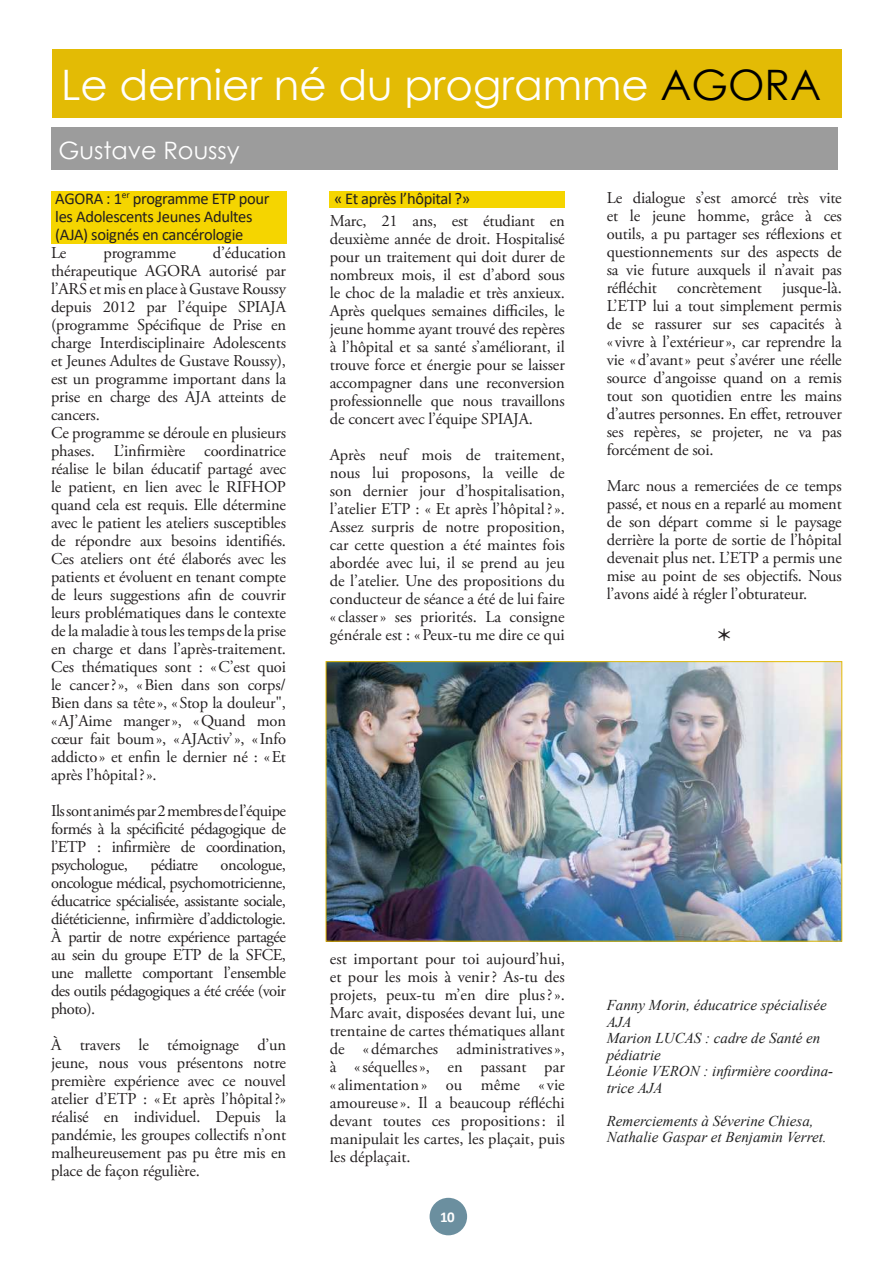
<style>
.page{position:relative;width:893px;height:1263px;background:#fff}
.page>*{position:absolute;margin:0;border:0;box-sizing:border-box;transform-origin:0 0}
.t1{font:42px "Century Gothic";color:#fff}
.t2{font:36px "Adobe Garamond Pro";color:#231f20}
.t3{font:24px "Century Gothic";color:#fff}
.t4{font:16.5px/18px "Adobe Garamond Pro";letter-spacing:-.01em;color:#231f20;text-align:justify}
.t5{font:16.5px/18px "Calibri";letter-spacing:-.02em;color:#231f20}
.t6{font:16.5px "Adobe Garamond Pro";letter-spacing:-.03em;color:#231f20}
.t7{font:italic 15px/16.5px "Times New Roman";color:#222}
.t8{font:700 15px "Calibri";color:#fff}
.s1{color:#000}
</style>
<div class="page">
<div style="left:430px;top:1198px;width:37px;height:37px;background:#6b8f9f;border-radius:50%"></div>
<div style="left:53px;top:50px;width:789px;height:68px;background:#e3bb05"></div>
<div style="left:51px;top:191px;width:235px;height:53px;background:#f5d500"></div>
<div style="left:330px;top:191px;width:235px;height:17px;background:#f5d500"></div>
<div style="left:51px;top:128px;width:786px;height:42px;background:#9c9c9c"></div>
<img style="left:328px;top:663px;width:512px;height:276px">
<div style="left:326px;top:661px;width:516px;height:280px;border:1px solid #e3bb05"></div>
<h1 class="t1" style="left:61px;top:55px;width:761px">Le dernier né du programme <span class="s1">AGORA</span></h1>
<h3 class="t3" style="left:58px;top:134px;width:183px">Gustave Roussy</h3>
<p class="t5" style="left:55px;top:189px;width:216px">AGORA : 1<sup>er</sup> programme ETP pour les Adolescents Jeunes Adultes (AJA) soignés en cancérologie</p>
<p class="t4" style="left:51px;top:244px;width:17px">Le</p>
<p class="t4" style="left:104px;top:244px;width:74px">programme</p>
<p class="t4" style="left:51px;top:244px;width:237px;text-align:left;text-indent:162px">d’éducation thérapeutique AGORA autorisé par l’ARS et mis en place à Gustave Roussy depuis 2012 par l’équipe SPIAJA (programme Spécifique de Prise en charge Interdisciplinaire Adolescents et Jeunes Adultes de Gustave Roussy), est un programme important dans la prise en charge des AJA atteints de cancers.<br>Ce programme se déroule en plusieurs phases. L’infirmière coordinatrice réalise le bilan éducatif partagé avec le patient, en lien avec le RIFHOP quand cela est requis. Elle détermine avec le patient les ateliers susceptibles de répondre aux besoins identifiés.<br>Ces ateliers ont été élaborés avec les patients et évoluent en tenant compte de leurs suggestions afin de couvrir leurs problématiques dans le contexte de la maladie à tous les temps de la prise en charge et dans l’après-traitement.<br>Ces thématiques sont : «C’est quoi le cancer?», «Bien dans son corps/ Bien dans sa tête», «Stop la douleur", «AJ’Aime manger», «Quand mon cœur fait boum», «AJActiv’», «Info addicto» et enfin le dernier né : «Et après l’hôpital?».</p>
<p class="t4" style="left:51px;top:802px;width:237px">Ils sont animés par 2 membres de l’équipe formés à la spécificité pédagogique de l’ETP : infirmière de coordination, psychologue,</p>
<p class="t4" style="left:51px;top:856px;width:237px;text-indent:170px">oncologue, oncologue médical, psychomotricienne, éducatrice spécialisée, assistante sociale, diététicienne, infirmière d’addictologie.<br>À partir de notre expérience partagée au sein du groupe ETP de la SFCE, une mallette comportant l’ensemble des outils pédagogiques a été créée (voir photo).</p>
<p class="t4" style="left:51px;top:1036px;width:237px">À travers le témoignage d’un jeune, nous vous présentons notre première expérience avec ce nouvel atelier d’ETP : «Et après l’hôpital?» réalisé en individuel. Depuis la pandémie, les groupes collectifs n’ont malheureusement pas pu être mis en place de façon régulière.</p>
<p class="t6" style="left:150px;top:855px;width:49px">pédiatre</p>
<p class="t5" style="left:334px;top:189px;width:138px">« Et après l’hôpital ?»</p>
<p class="t4" style="left:330px;top:212px;width:237px">Marc, 21 ans, est étudiant en deuxième année de droit. Hospitalisé pour un traitement qui doit durer de nombreux mois, il est d’abord sous le choc de la maladie et très anxieux.<br>Après quelques semaines difficiles, le jeune homme ayant trouvé des repères à l’hôpital et sa santé s’améliorant, il trouve force et énergie pour se laisser accompagner dans une reconversion professionnelle que nous travaillons de concert avec l’équipe SPIAJA.</p>
<p class="t4" style="left:330px;top:446px;width:237px">Après neuf mois de traitement, nous lui proposons, la veille de son dernier jour d’hospitalisation, l’atelier ETP : « Et après l’hôpital?».<br>Assez surpris de notre proposition, car cette question a été maintes fois abordée avec lui, il se prend au jeu de l’atelier. Une des propositions du conducteur de séance a été de lui faire « classer» ses priorités. La consigne générale est : «Peux-tu me dire ce qui</p>
<p class="t4" style="left:607px;top:190px;width:237px">Le dialogue s’est amorcé très vite et le jeune homme, grâce à ces outils, a pu partager ses réflexions et questionnements sur des aspects de sa vie future auxquels il n’avait pas réfléchit concrètement jusque-là.<br>L’ETP lui a tout simplement permis de se rassurer sur ses capacités à «vivre à l’extérieur», car reprendre la vie «d’avant» peut s’avérer une réelle source d’angoisse quand on a remis tout son quotidien entre les mains d’autres personnes. En effet, retrouver ses repères, se projeter, ne va pas forcément de soi.</p>
<p class="t4" style="left:607px;top:478px;width:237px">Marc nous a remerciées de ce temps passé, et nous en a reparlé au moment de son départ comme si le paysage derrière la porte de sortie de l’hôpital devenait plus net. L’ETP a permis une mise au point de ses objectifs. Nous l’avons aidé à régler l’obturateur.</p>
<h2 class="t2" style="left:717px;top:620px;width:16px">*</h2>
<p class="t4" style="left:330px;top:950px;width:237px">est important pour toi aujourd’hui, et pour les mois à venir? As-tu des projets, peux-tu m’en dire plus?».<br>Marc avait, disposées devant lui, une trentaine de cartes thématiques allant de «démarches administratives», à «séquelles», en passant par « alimentation» ou même « vie amoureuse». Il a beaucoup réfléchi devant toutes ces propositions: il manipulait les cartes, les plaçait, puis les déplaçait.</p>
<p class="t8" style="left:440px;top:1206px;width:16px">10</p>
<p class="t7" style="left:607px;top:997px;width:228px">Fanny Morin, éducatrice spécialisée<br>AJA<br>Marion LUCAS : cadre de Santé en pédiatrie<br>Léonie VERON : infirmière coordina&shy;trice AJA</p>
<p class="t7" style="left:607px;top:1112px;width:221px">Remerciements à Séverine Chiesa,<br>Nathalie Gaspar et Benjamin Verret.</p>
</div>
